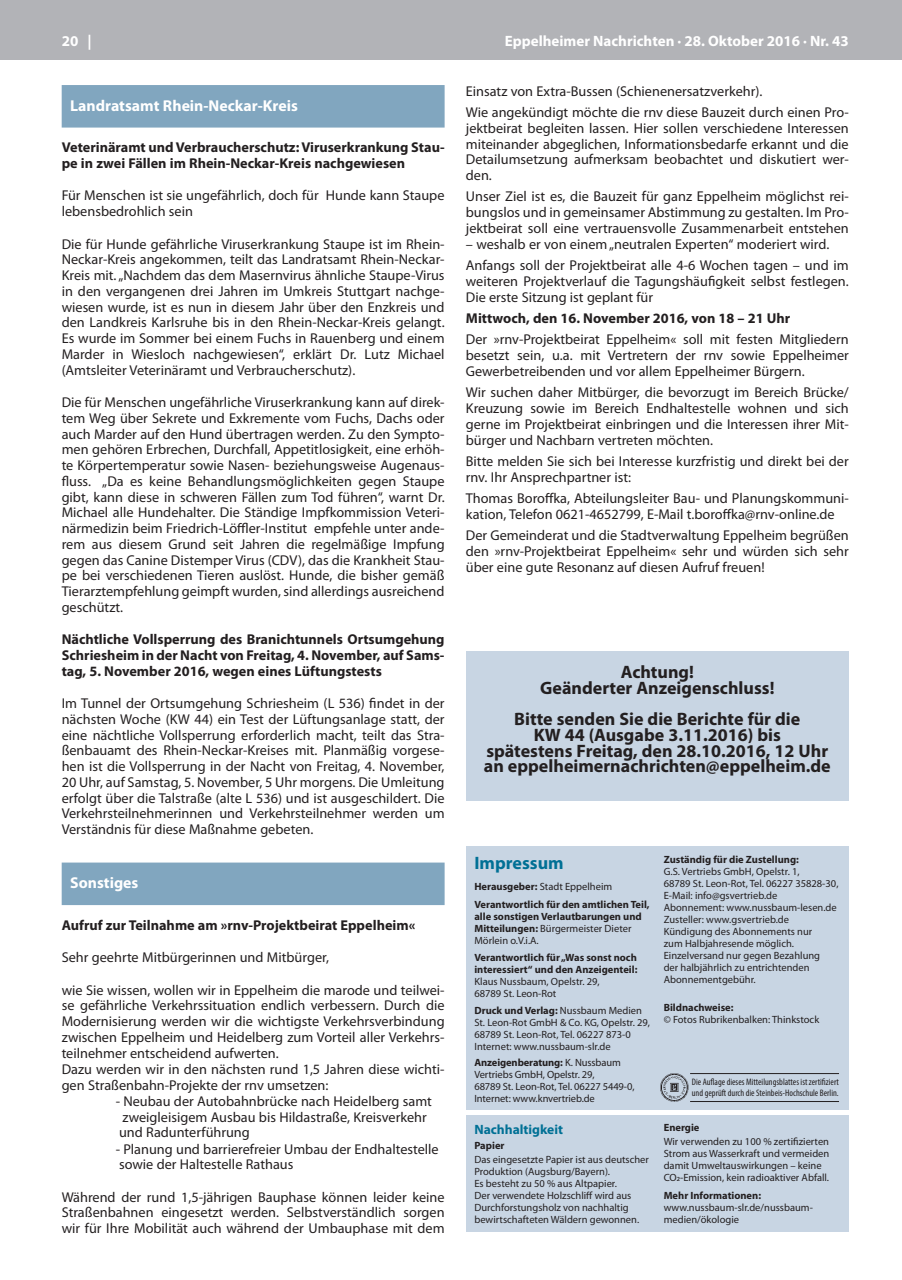
<style>
.page{position:relative;width:902px;height:1280px;background:#fff}
.page>*{position:absolute;margin:0;border:0;box-sizing:border-box;transform-origin:0 0}
.t1{font:700 18px/15.8px "Myriad Pro";color:#231f20;text-align:center}
.t2{font:700 18px "Myriad Pro";color:#007095}
.t3{font:700 15.75px "Myriad Pro";color:#fff}
.t4{font:700 15px "Myriad Pro";color:#fff}
.t5{font:14.25px/15.8px "Myriad Pro";color:#231f20}
.t6{font:700 14.25px/15.8px "Myriad Pro";color:#231f20}
.t7{font:700 13.5px "Myriad Pro";color:#007095}
.t8{font:10.5px/12px "Myriad Pro";color:#231f20}
.t9{font:700 10.5px/12px "Myriad Pro";color:#231f20}
.t10{font:condensed 9.45px/10.5px "Myriad Pro";color:#231f20}
.s1{font-weight:400}
.s2{font-weight:700}
</style>
<div class="page">
<div style="left:0;top:0;width:901px;height:60px;background:#b2b3b7"></div>
<div style="left:62px;top:85px;width:382px;height:43px;background:#81a6bf"></div>
<div style="left:62px;top:862px;width:382px;height:43px;background:#81a6bf"></div>
<div style="left:466px;top:652px;width:382px;height:149px;background:#c8d5e3"></div>
<div style="left:466px;top:847px;width:382px;height:263px;background:#c8d5e3"></div>
<img style="left:660px;top:1073px;width:29px;height:29px">
<hr style="left:690px;top:1073px;width:148px;height:1px;background:#231f20">
<hr style="left:690px;top:1101px;width:148px;height:1px;background:#231f20">
<div style="left:466px;top:1115px;width:382px;height:116px;background:#c8d5e3"></div>
<p class="t4" style="left:62px;top:31px;width:31px">20 |</p>
<p class="t4" style="left:504px;top:31px;width:345px">Eppelheimer Nachrichten · 28. Oktober 2016 · Nr. 43</p>
<p class="t3" style="left:70px;top:95px;width:229px">Landratsamt Rhein-Neckar-Kreis</p>
<p class="t6" style="left:62px;top:139px;width:384px">Veterinäramt und Verbraucherschutz: Viruserkrankung Stau&shy;pe in zwei Fällen im Rhein-Neckar-Kreis nachgewiesen</p>
<p class="t5" style="left:62px;top:188px;width:384px">Für Menschen ist sie ungefährlich, doch für Hunde kann Staupe lebensbedrohlich sein</p>
<p class="t5" style="left:62px;top:236px;width:384px;text-align:justify">Die für Hunde gefährliche Viruserkrankung Staupe ist im Rhein-Neckar-Kreis angekommen, teilt das Landratsamt Rhein-Neckar-Kreis mit. „Nachdem das dem Masernvirus ähnliche Staupe-Virus in den vergangenen drei Jahren im Umkreis Stuttgart nachge&shy;wiesen wurde, ist es nun in diesem Jahr über den Enzkreis und den Landkreis Karlsruhe bis in den Rhein-Neckar-Kreis gelangt.<br>Es wurde im Sommer bei einem Fuchs in Rauenberg und einem Marder in Wiesloch nachgewiesen“, erklärt Dr. Lutz Michael (Amtsleiter Veterinäramt und Verbraucherschutz).</p>
<p class="t5" style="left:62px;top:394px;width:384px;text-align:justify">Die für Menschen ungefährliche Viruserkrankung kann auf direk&shy;tem Weg über Sekrete und Exkremente vom Fuchs, Dachs oder auch Marder auf den Hund übertragen werden. Zu den Sympto&shy;men gehören Erbrechen, Durchfall, Appetitlosigkeit, eine erhöh&shy;te Körpertemperatur sowie Nasen- beziehungsweise Augenaus&shy;fluss. „Da es keine Behandlungsmöglichkeiten gegen Staupe gibt, kann diese in schweren Fällen zum Tod führen“, warnt Dr.<br>Michael alle Hundehalter. Die Ständige Impfkommission Veteri&shy;närmedizin beim Friedrich-Löffler-Institut empfehle unter ande&shy;rem aus diesem Grund seit Jahren die regelmäßige Impfung gegen das Canine Distemper Virus (CDV), das die Krankheit Stau&shy;pe bei verschiedenen Tieren auslöst. Hunde, die bisher gemäß Tierarztempfehlung geimpft wurden, sind allerdings ausreichend geschützt.</p>
<p class="t6" style="left:62px;top:631px;width:384px;text-align:justify">Nächtliche Vollsperrung des Branichtunnels Ortsumgehung Schriesheim in der Nacht von Freitag, 4. November, auf Sams&shy;tag, 5. November 2016, wegen eines Lüftungstests</p>
<p class="t5" style="left:62px;top:695px;width:384px;text-align:justify">Im Tunnel der Ortsumgehung Schriesheim (L 536) findet in der nächsten Woche (KW 44) ein Test der Lüftungsanlage statt, der eine nächtliche Vollsperrung erforderlich macht, teilt das Stra&shy;ßenbauamt des Rhein-Neckar-Kreises mit. Planmäßig vorgese&shy;hen ist die Vollsperrung in der Nacht von Freitag, 4. November, 20 Uhr, auf Samstag, 5. November, 5 Uhr morgens. Die Umleitung erfolgt über die Talstraße (alte L 536) und ist ausgeschildert. Die Verkehrsteilnehmerinnen und Verkehrsteilnehmer werden um Verständnis für diese Maßnahme gebeten.</p>
<p class="t3" style="left:70px;top:872px;width:70px">Sonstiges</p>
<p class="t6" style="left:62px;top:917px;width:355px">Aufruf zur Teilnahme am »rnv-Projektbeirat Eppelheim«</p>
<p class="t5" style="left:62px;top:949px;width:269px">Sehr geehrte Mitbürgerinnen und Mitbürger,</p>
<p class="t5" style="left:62px;top:982px;width:384px">wie Sie wissen, wollen wir in Eppelheim die marode und teilwei&shy;se gefährliche Verkehrssituation endlich verbessern. Durch die Modernisierung werden wir die wichtigste Verkehrsverbindung zwischen Eppelheim und Heidelberg zum Vorteil aller Verkehrs&shy;teilnehmer entscheidend aufwerten.<br>Dazu werden wir in den nächsten rund 1,5 Jahren diese wichti&shy;gen Straßenbahn-Projekte der rnv umsetzen:</p>
<p class="t5" style="left:116px;top:1093px;width:317px">- Neubau der Autobahnbrücke nach Heidelberg samt zweigleisigem Ausbau bis Hildastraße, Kreisverkehr und Radunterführung</p>
<p class="t5" style="left:116px;top:1140px;width:324px">- Planung und barrierefreier Umbau der Endhaltestelle sowie der Haltestelle Rathaus</p>
<p class="t5" style="left:62px;top:1189px;width:384px;text-align:justify">Während der rund 1,5-jährigen Bauphase können leider keine Straßenbahnen eingesetzt werden. Selbstverständlich sorgen wir für Ihre Mobilität auch während der Umbauphase mit dem</p>
<p class="t5" style="left:466px;top:80px;width:384px;line-height:21.5px">Einsatz von Extra-Bussen (Schienenersatzverkehr).<br>Wie angekündigt möchte die rnv diese Bauzeit durch einen Pro-</p>
<p class="t5" style="left:466px;top:120px;width:384px;text-align:justify">jektbeirat begleiten lassen. Hier sollen verschiedene Interessen miteinander abgeglichen, Informationsbedarfe erkannt und die Detailumsetzung aufmerksam beobachtet und diskutiert wer&shy;den.</p>
<p class="t5" style="left:466px;top:189px;width:384px;text-align:justify">Unser Ziel ist es, die Bauzeit für ganz Eppelheim möglichst rei&shy;bungslos und in gemeinsamer Abstimmung zu gestalten. Im Pro&shy;jektbeirat soll eine vertrauensvolle Zusammenarbeit entstehen</p>
<p class="t5" style="left:466px;top:233px;width:384px;line-height:21.5px">– weshalb er von einem „neutralen Experten“ moderiert wird.<br>Anfangs soll der Projektbeirat alle 4-6 Wochen tagen – und im</p>
<p class="t5" style="left:466px;top:273px;width:384px">weiteren Projektverlauf die Tagungshäufigkeit selbst festlegen.<br>Die erste Sitzung ist geplant für</p>
<p class="t6" style="left:466px;top:310px;width:326px">Mittwoch, den 16. November 2016, von 18 – 21 Uhr</p>
<p class="t5" style="left:466px;top:331px;width:384px;text-align:justify">Der »rnv-Projektbeirat Eppelheim« soll mit festen Mitgliedern besetzt sein, u.a. mit Vertretern der rnv sowie Eppelheimer Gewerbetreibenden und vor allem Eppelheimer Bürgern.</p>
<p class="t5" style="left:466px;top:384px;width:384px;text-align:justify">Wir suchen daher Mitbürger, die bevorzugt im Bereich Brücke/ Kreuzung sowie im Bereich Endhaltestelle wohnen und sich gerne im Projektbeirat einbringen und die Interessen ihrer Mit&shy;bürger und Nachbarn vertreten möchten.</p>
<p class="t5" style="left:466px;top:453px;width:384px">Bitte melden Sie sich bei Interesse kurzfristig und direkt bei der rnv. Ihr Ansprechpartner ist:</p>
<p class="t5" style="left:466px;top:490px;width:384px">Thomas Boroffka, Abteilungsleiter Bau- und Planungskommuni&shy;kation, Telefon 0621-4652799, E-Mail t.boroffka@rnv-online.de</p>
<p class="t5" style="left:466px;top:527px;width:384px;text-align:justify">Der Gemeinderat und die Stadtverwaltung Eppelheim begrüßen den »rnv-Projektbeirat Eppelheim« sehr und würden sich sehr über eine gute Resonanz auf diesen Aufruf freuen!</p>
<p class="t1" style="left:540px;top:663px;width:236px">Achtung!<br>Geänderter Anzeigenschluss!</p>
<p class="t1" style="left:484px;top:711px;width:348px">Bitte senden Sie die Berichte für die<br>KW 44 (Ausgabe 3.11.2016) bis<br>spätestens Freitag, den 28.10.2016, 12 Uhr an eppelheimernachrichten@eppelheim.de</p>
<p class="t2" style="left:474px;top:851px;width:91px">Impressum</p>
<p class="t9" style="left:474px;top:878px;width:177px;line-height:17.4px">Herausgeber: <span class="s1">Stadt Eppelheim<br></span>Verantwortlich für den amtlichen Teil,</p>
<p class="t9" style="left:474px;top:910px;width:169px">alle sonstigen Verlautbarungen und<br>Mitteilungen: <span class="s1">Bürgermeister Dieter<br>Mörlein o.V.i.A.</span></p>
<p class="t9" style="left:474px;top:951px;width:164px">Verantwortlich für „Was sonst noch interessiert“ und den Anzeigenteil:</p>
<p class="t8" style="left:474px;top:975px;width:127px">Klaus Nussbaum, Opelstr. 29,<br>68789 St. Leon-Rot</p>
<p class="t8" style="left:474px;top:1005px;width:177px"><span class="s2">Druck und Verlag:</span> Nussbaum Medien St. Leon-Rot GmbH &amp; Co. KG, Opelstr. 29, 68789 St. Leon-Rot, Tel. 06227 873-0<br>Internet: www.nussbaum-slr.de</p>
<p class="t8" style="left:474px;top:1056px;width:162px"><span class="s2">Anzeigenberatung:</span> K. Nussbaum<br>Vertriebs GmbH, Opelstr. 29,<br>68789 St. Leon-Rot, Tel. 06227 5449-0,<br>Internet: www.knvertrieb.de</p>
<p class="t7" style="left:474px;top:1120px;width:90px">Nachhaltigkeit</p>
<p class="t9" style="left:474px;top:1139px;width:32px">Papier</p>
<p class="t8" style="left:474px;top:1153px;width:176px">Das eingesetzte Papier ist aus deutscher Produktion (Augsburg/Bayern).<br>Es besteht zu 50 % aus Altpapier.<br>Der verwendete Holzschliff wird aus Durchforstungsholz von nachhaltig bewirtschafteten Wäldern gewonnen.</p>
<p class="t9" style="left:663px;top:853px;width:137px">Zuständig für die Zustellung:</p>
<p class="t8" style="left:663px;top:865px;width:176px">G.S. Vertriebs GmbH, Opelstr. 1,<br>68789 St. Leon-Rot, Tel. 06227 35828-30,<br>E-Mail: info@gsvertrieb.de<br>Abonnement: www.nussbaum-lesen.de<br>Zusteller: www.gsvertrieb.de<br>Kündigung des Abonnements nur<br>zum Halbjahresende möglich.<br>Einzelversand nur gegen Be zahlung<br>der halbjährlich zu entrichtenden<br>Abonnementgebühr.</p>
<p class="t9" style="left:663px;top:1001px;width:71px">Bildnachweise:</p>
<p class="t8" style="left:663px;top:1013px;width:157px">© Fotos Rubrikenbalken: Thinkstock</p>
<p class="t10" style="left:691px;top:1077px;width:149px">Die Auflage dieses Mitteilungsblattes ist zertifiziert und geprüft durch die Steinbeis-Hochschule Berlin.</p>
<p class="t9" style="left:663px;top:1121px;width:37px">Energie</p>
<p class="t8" style="left:663px;top:1135px;width:167px">Wir verwenden zu 100 % zertifizierten Strom aus Wasserkraft und vermeiden damit Umweltauswirkungen – keine CO2-Emission, kein radioaktiver Abfall.</p>
<p class="t9" style="left:663px;top:1189px;width:99px">Mehr Informationen:</p>
<p class="t8" style="left:663px;top:1201px;width:151px">www.nussbaum-slr.de/nussbaum&shy;medien/ökologie</p>
</div>
